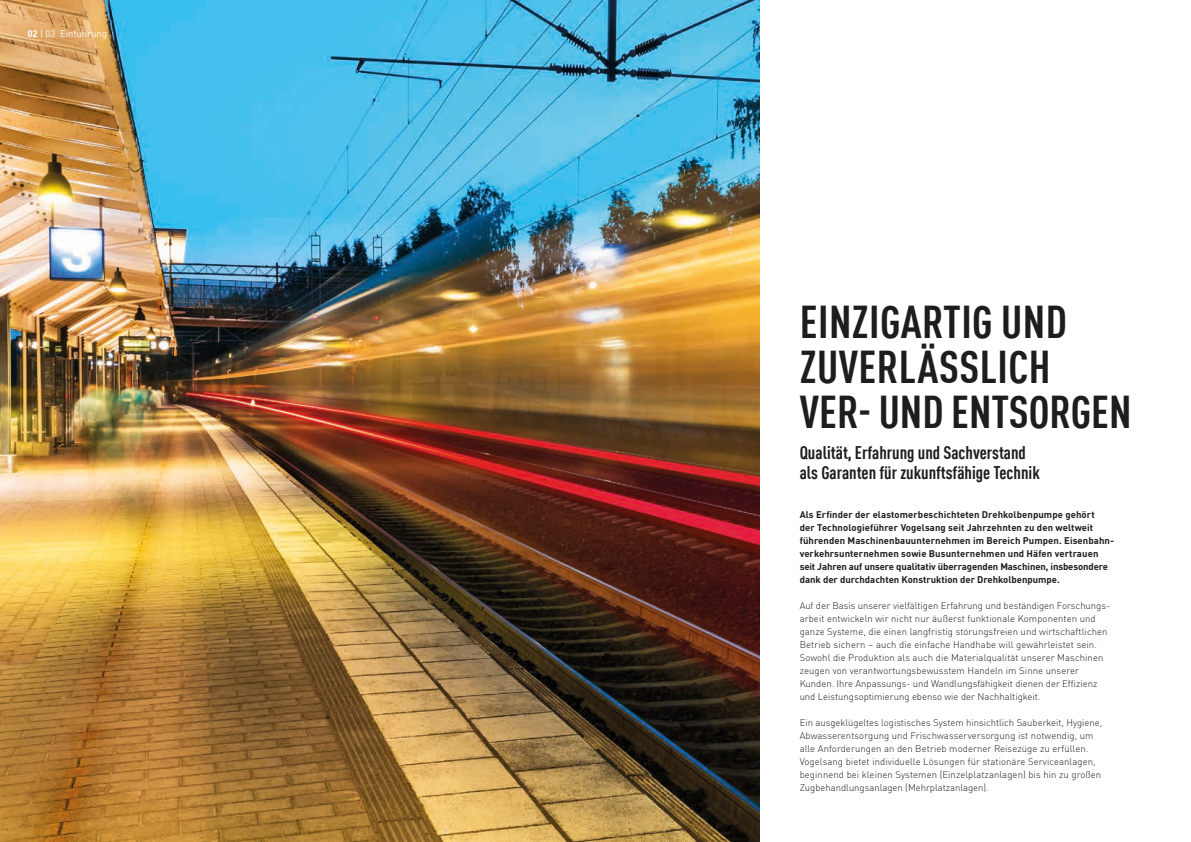
<style>
.page{position:relative;width:1191px;height:842px;background:#fff}
.page>*{position:absolute;margin:0;border:0;box-sizing:border-box;transform-origin:0 0}
.t1{font:700 condensed 45px/45px "DIN Pro";letter-spacing:.01em;color:#1d1d1b}
.t2{font:700 condensed 18px/20px "DIN Pro";color:#1d1d1b}
.t3{font:300 9.5px/13px "DIN Pro";letter-spacing:.01em;color:#1d1d1b}
.t4{font:700 9.5px/13px "DIN Pro";letter-spacing:.01em;color:#1d1d1b}
.t5{font:9.5px "DIN Pro";color:#fff}
.s1{font-weight:700}
</style>
<div class="page">
<img style="left:0;top:0;width:760px;height:842px">
<p class="t5" style="left:27px;top:26px;width:81px"><span class="s1">02</span> | 03 Einführung</p>
<h1 class="t1" style="left:800px;top:296px;width:333px">EINZIGARTIG UND<br>ZUVERLÄSSLICH<br>VER- UND ENTSORGEN</h1>
<h2 class="t2" style="left:799px;top:441px;width:242px">Qualität, Erfahrung und Sachverstand als Garanten für zukunftsfähige Technik</h2>
<p class="t4" style="left:799px;top:507px;width:316px">Als Erfinder der elastomerbeschichteten Drehkolbenpumpe gehört<br>der Technologieführer Vogelsang seit Jahrzehnten zu den weltweit führenden Maschinenbauunternehmen im Bereich Pumpen. Eisenbahn&shy;verkehrsunternehmen sowie Busunternehmen und Häfen vertrauen seit Jahren auf unsere qualitativ überragenden Maschinen, insbesondere dank der durchdachten Konstruktion der Drehkolbenpumpe.</p>
<p class="t3" style="left:799px;top:598px;width:312px">Auf der Basis unserer vielfältigen Erfahrung und beständigen Forschungs&shy;arbeit entwickeln wir nicht nur äußerst funktionale Komponenten und ganze Systeme, die einen langfristig störungsfreien und wirtschaftlichen Betrieb sichern – auch die einfache Handhabe will gewährleistet sein.<br>Sowohl die Produktion als auch die Materialqualität unserer Maschinen zeugen von verantwortungsbewusstem Handeln im Sinne unserer Kunden. Ihre Anpassungs- und Wandlungsfähigkeit dienen der Effizienz und Leistungsoptimierung ebenso wie der Nachhaltigkeit.</p>
<p class="t3" style="left:799px;top:715px;width:304px">Ein ausgeklügeltes logistisches System hinsichtlich Sauberkeit, Hygiene, Abwasserentsorgung und Frischwasserversorgung ist notwendig, um alle Anforderungen an den Betrieb moderner Reisezüge zu erfüllen.<br>Vogelsang bietet individuelle Lösungen für stationäre Serviceanlagen, beginnend bei kleinen Systemen (Einzelplatzanlagen) bis hin zu großen Zugbehandlungsanlagen (Mehrplatzanlagen).</p>
</div>
